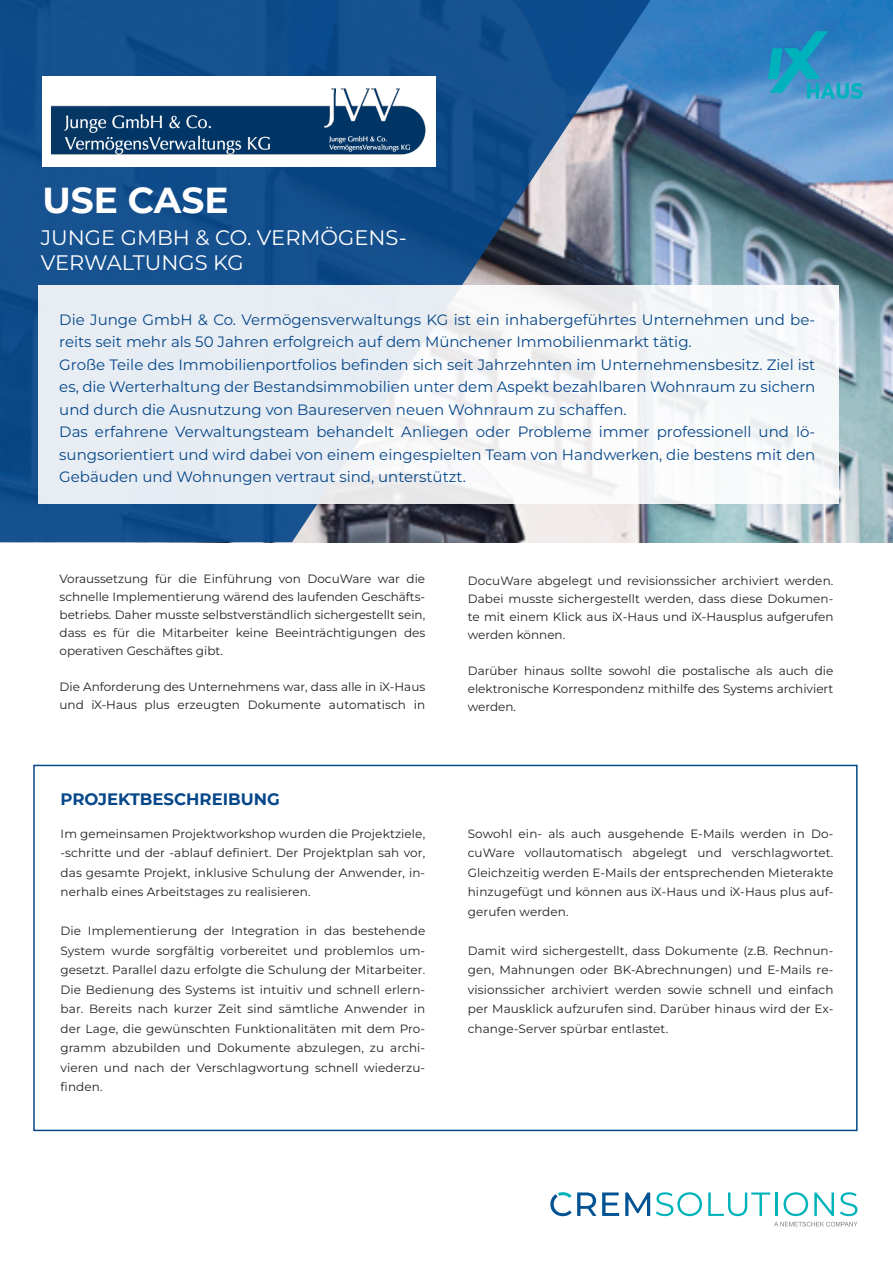
<style>
.page{position:relative;width:893px;height:1263px;background:#fff}
.page>*{position:absolute;margin:0;border:0;box-sizing:border-box;transform-origin:0 0}
.t1{font:700 36px "Montserrat";color:#fff}
.t2{font:100 21px "Montserrat";color:#fff}
.t3{font:700 16.5px "Montserrat";color:#06478a}
.t4{font:100 15px/22.5px "Montserrat";color:#06478a;text-align:justify}
.t5{font:100 12px/19.5px "Montserrat";color:#231f20;text-align:justify}
</style>
<div class="page">
<div style="left:33px;top:765px;width:825px;height:366px;border:2px solid #06478a"></div>
<img style="left:651px;top:0;width:242px;height:542px">
<svg style="left:0;top:0;width:651px;height:542px;background:#2a5a8e"></svg>
<div style="left:38px;top:286px;width:801px;height:218px;background:linear-gradient(to right,#e4eaf1,#fafaf9)"></div>
<svg style="left:768px;top:31px;width:95px;height:68px;background:#2d93c3"></svg>
<svg style="left:602px;top:1192px;width:17px;height:24px"></svg>
<svg style="left:625px;top:1192px;width:25px;height:24px"></svg>
<svg style="left:656px;top:1192px;width:46px;height:24px"></svg>
<svg style="left:708px;top:1192px;width:62px;height:24px"></svg>
<hr style="left:775px;top:1192px;width:2px;height:24px;background:#00b2ba">
<svg style="left:783px;top:1192px;width:25px;height:24px"></svg>
<svg style="left:814px;top:1192px;width:20px;height:24px"></svg>
<svg style="left:840px;top:1192px;width:17px;height:24px"></svg>
<svg style="left:550px;top:1192px;width:46px;height:24px"></svg>
<svg style="left:774px;top:1222px;width:84px;height:4px"></svg>
<div style="left:43px;top:77px;width:393px;height:90px;background:#fff"></div>
<img style="left:51px;top:88px;width:375px;height:67px">
<p class="t1" style="left:43px;top:175px;width:188px">USE CASE</p>
<p class="t2" style="left:41px;top:223px;width:368px">JUNGE GMBH &amp; CO. VERMÖGENS-</p>
<p class="t2" style="left:41px;top:249px;width:204px">VERWALTUNGS KG</p>
<p class="t4" style="left:59px;top:308px;width:758px">Die Junge GmbH &amp; Co. Vermögensverwaltungs KG ist ein inhabergeführtes Unternehmen und be&shy;reits seit mehr als 50 Jahren erfolgreich auf dem Münchener Immobilienmarkt tätig.</p>
<p class="t4" style="left:59px;top:353px;width:758px">Große Teile des Immobilienportfolios befinden sich seit Jahrzehnten im Unternehmensbesitz. Ziel ist es, die Werterhaltung der Bestandsimmobilien unter dem Aspekt bezahlbaren Wohnraum zu sichern und durch die Ausnutzung von Baureserven neuen Wohnraum zu schaffen.</p>
<p class="t4" style="left:59px;top:420px;width:758px">Das erfahrene Verwaltungsteam behandelt Anliegen oder Probleme immer professionell und lö&shy;sungsorientiert und wird dabei von einem eingespielten Team von Handwerken, die bestens mit den Gebäuden und Wohnungen vertraut sind, unterstützt.</p>
<p class="t5" style="left:60px;top:569px;width:367px;line-height:18px">Voraussetzung für die Einführung von DocuWare war die schnelle Implementierung wärend des laufenden Geschäfts&shy;betriebs. Daher musste selbstverständlich sichergestellt sein, dass es für die Mitarbeiter keine Beeinträchtigungen des operativen Geschäftes gibt.</p>
<p class="t5" style="left:60px;top:677px;width:367px;line-height:18px">Die Anforderung des Unternehmens war, dass alle in iX-Haus und iX-Haus plus erzeugten Dokumente automatisch in</p>
<p class="t3" style="left:61px;top:787px;width:221px">PROJEKTBESCHREIBUNG</p>
<p class="t5" style="left:61px;top:823px;width:366px">Im gemeinsamen Projektworkshop wurden die Projektziele, -schritte und der -ablauf definiert. Der Projektplan sah vor, das gesamte Projekt, inklusive Schulung der Anwender, in&shy;nerhalb eines Arbeitstages zu realisieren.</p>
<p class="t5" style="left:61px;top:921px;width:366px">Die Implementierung der Integration in das bestehende System wurde sorgfältig vorbereitet und problemlos um&shy;gesetzt. Parallel dazu erfolgte die Schulung der Mitarbeiter.<br>Die Bedienung des Systems ist intuitiv und schnell erlern&shy;bar. Bereits nach kurzer Zeit sind sämtliche Anwender in der Lage, die gewünschten Funktionalitäten mit dem Pro&shy;gramm abzubilden und Dokumente abzulegen, zu archi&shy;vieren und nach der Verschlagwortung schnell wiederzu&shy;finden.</p>
<p class="t5" style="left:468px;top:571px;width:367px;line-height:18px">DocuWare abgelegt und revisionssicher archiviert werden.<br>Dabei musste sichergestellt werden, dass diese Dokumen&shy;te mit einem Klick aus iX-Haus und iX-Hausplus aufgerufen werden können.</p>
<p class="t5" style="left:468px;top:661px;width:367px;line-height:18px">Darüber hinaus sollte sowohl die postalische als auch die elektronische Korrespondenz mithilfe des Systems archiviert werden.</p>
<p class="t5" style="left:468px;top:823px;width:367px">Sowohl ein- als auch ausgehende E-Mails werden in Do&shy;cuWare vollautomatisch abgelegt und verschlagwortet.<br>Gleichzeitig werden E-Mails der entsprechenden Mieterakte hinzugefügt und können aus iX-Haus und iX-Haus plus auf&shy;gerufen werden.</p>
<p class="t5" style="left:468px;top:940px;width:367px">Damit wird sichergestellt, dass Dokumente (z.B. Rechnun&shy;gen, Mahnungen oder BK-Abrechnungen) und E-Mails re&shy;visionssicher archiviert werden sowie schnell und einfach per Mausklick aufzurufen sind. Darüber hinaus wird der Ex&shy;change-Server spürbar entlastet.</p>
</div>
